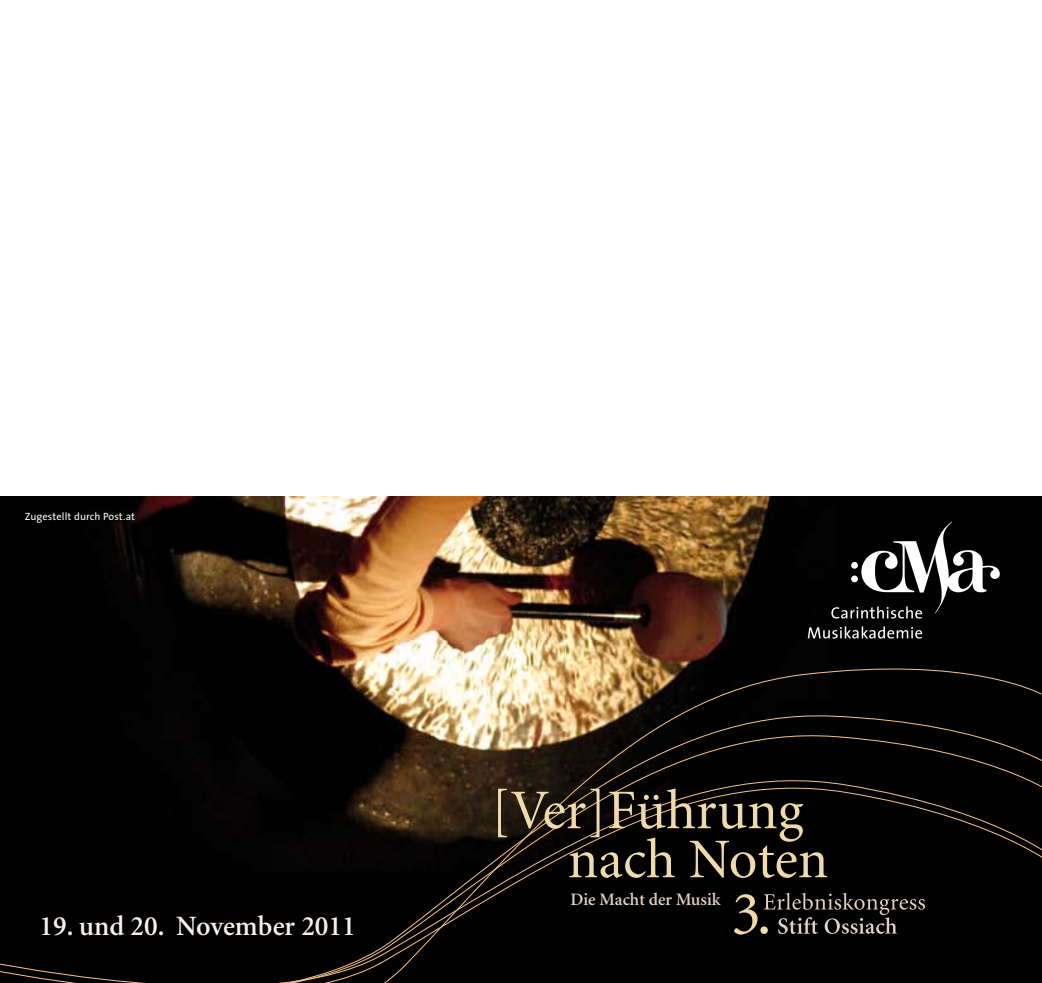
<style>
.page{position:relative;width:1042px;height:983px;background:#fff}
.page>*{position:absolute;margin:0;border:0;box-sizing:border-box;transform-origin:0 0}
.t1{font:56px/49px "Minion";color:#f1daaa}
.t2{font:600 28px "Minion";color:#f7f1eb}
.t3{font:600 17.5px "Minion";color:#e5d3c2}
.t4{font:10.5px "The Sans";letter-spacing:.01em;color:#fff}
</style>
<div class="page">
<img style="left:0;top:496px;width:1042px;height:158px">
<svg style="left:0;top:654px;width:1042px;height:55px;background:#453d2f"></svg>
<svg style="left:0;top:709px;width:1042px;height:273px;background:#0c0906"></svg>
<svg style="left:808px;top:626px;width:114px;height:12px"></svg>
<svg style="left:831px;top:521px;width:169px;height:97px"></svg>
<svg style="left:764px;top:892px;width:161px;height:41px;background:#282522"></svg>
<svg style="left:734px;top:893px;width:23px;height:41px"></svg>
<div style="left:760px;top:926px;width:8px;height:7px;background:#f1daaa;border-radius:50%"></div>
<p class="t4" style="left:25px;top:508px;width:112px">Zugestellt durch Post.at</p>
<h2 class="t2" style="left:39px;top:911px;width:318px">19. und 20. November 2011</h2>
<h1 class="t1" style="left:568px;top:787px;width:262px;text-indent:-77px">[Ver]Führung nach Noten</h1>
<h3 class="t3" style="left:570px;top:890px;width:151px">Die Macht der Musik</h3>
</div>
